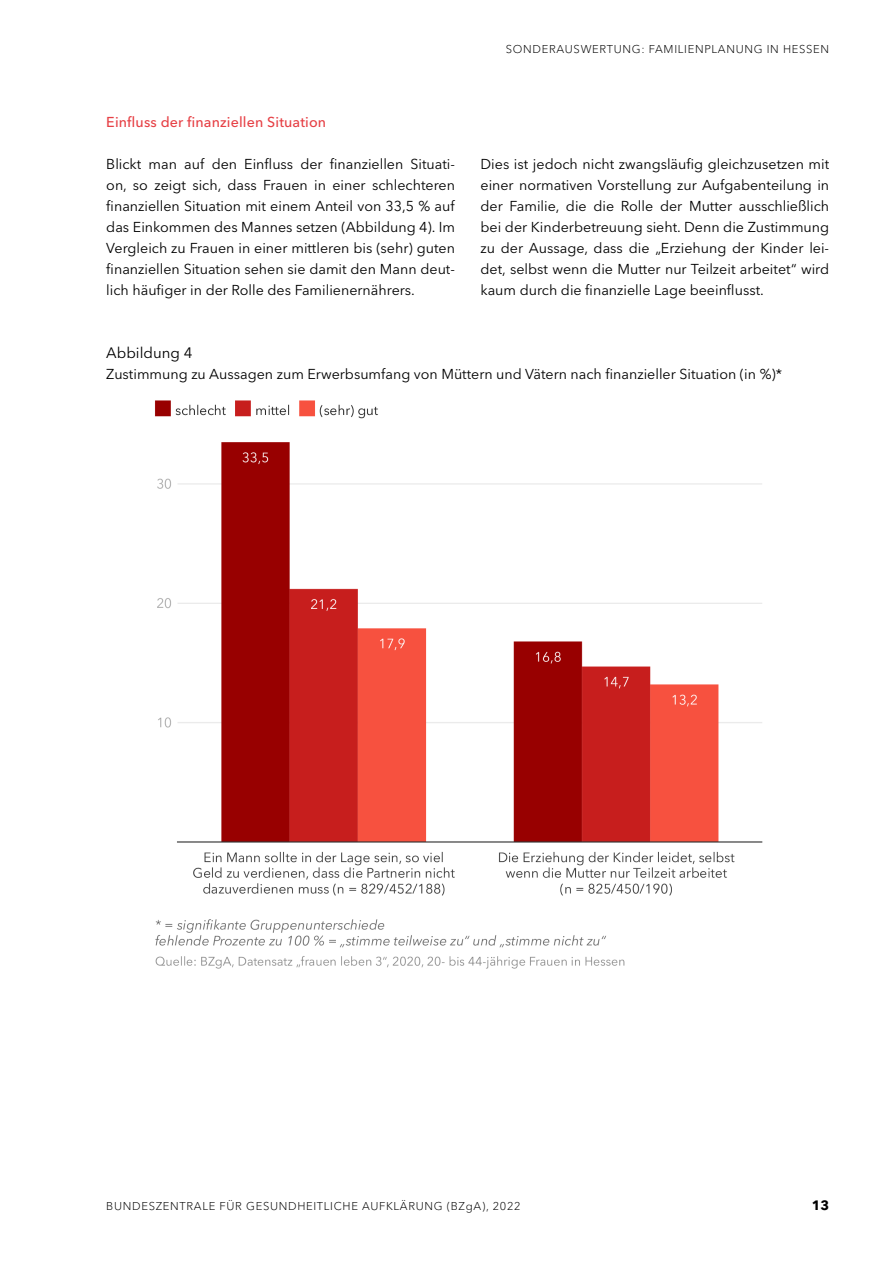
<style>
.page{position:relative;width:893px;height:1263px;background:#fff}
.page>*{position:absolute;margin:0;border:0;box-sizing:border-box;transform-origin:0 0}
.Abbildunghead_P{font:15px "Avenir Next LT Pro";color:#000}
.Fließtext_P{font:14.25px/21px "Avenir Next LT Pro";color:#000;text-align:justify}
.Head_2_H3{font:500 14.25px "Avenir Next LT Pro";letter-spacing:.01em;color:#e64045}
.t1{font:700 13.5px "Avenir Next LT Pro";color:#000}
.t2{font:300 11.25px "Avenir Next LT Pro";letter-spacing:.06em;color:#000}
</style>
<div class="page">
<img style="left:155px;top:400px;width:608px;height:569px">
<p class="t2" style="left:506px;top:42px;width:325px">SONDERAUSWERTUNG: FAMILIENPLANUNG IN HESSEN</p>
<h3 class="Head_2_H3" style="left:106px;top:114px;width:221px">Einfluss der finanziellen Situation</h3>
<p class="Fließtext_P" style="left:106px;top:154px;width:350px">Blickt man auf den Einfluss der finanziellen Situati&shy;on, so zeigt sich, dass Frauen in einer schlechteren finanziellen Situation mit einem Anteil von 33,5 % auf das Einkommen des Mannes setzen (Abbildung 4). Im Vergleich zu Frauen in einer mittleren bis (sehr) guten finanziellen Situation sehen sie damit den Mann deut&shy;lich häufiger in der Rolle des Familienernährers.</p>
<p class="Fließtext_P" style="left:480px;top:154px;width:350px">Dies ist jedoch nicht zwangsläufig gleichzusetzen mit einer normativen Vorstellung zur Aufgabenteilung in der Familie, die die Rolle der Mutter ausschließlich bei der Kinderbetreuung sieht. Denn die Zustimmung zu der Aussage, dass die „Erziehung der Kinder lei&shy;det, selbst wenn die Mutter nur Teilzeit arbeitet“ wird kaum durch die finanzielle Lage beeinflusst.</p>
<p class="Abbildunghead_P" style="left:106px;top:344px;width:88px">Abbildung 4</p>
<p class="Fließtext_P" style="left:106px;top:364px;width:677px">Zustimmung zu Aussagen zum Erwerbsumfang von Müttern und Vätern nach finanzieller Situation (in %)*</p>
<p class="t2" style="left:106px;top:1199px;width:416px">BUNDESZENTRALE FÜR GESUNDHEITLICHE AUFKLÄRUNG (BZgA), 2022</p>
<p class="t1" style="left:812px;top:1197px;width:19px">13</p>
</div>
